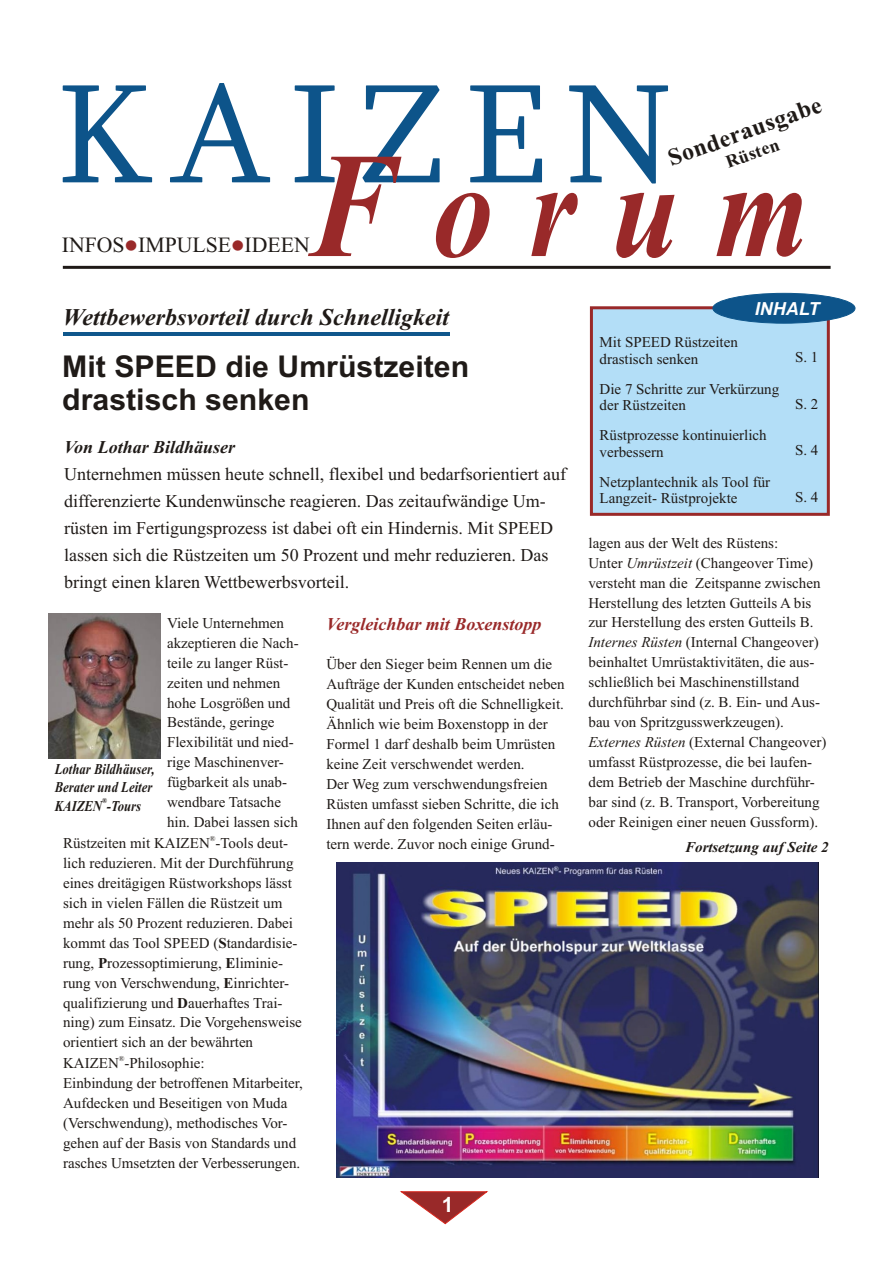
<style>
.page{position:relative;width:894px;height:1263px;background:#fff}
.page>*{position:absolute;margin:0;border:0;box-sizing:border-box;transform-origin:0 0}
.t1{font:144px "Sylfaen";letter-spacing:.125em;color:#0d548a}
.t2{font:italic 700 139.5px "Times New Roman";color:#992929;scale:.86 1}
.t3{font:700 30px/33.5px "Arial";color:#1f1a17}
.t4{font:italic 700 24px "Times New Roman";color:#1f1a17}
.t5{font:700 24px "Times New Roman";color:#1f1a17}
.t6{font:21.75px "Times New Roman";color:#1f1a17}
.t7{font:700 21px "Arial";color:#fff}
.t8{font:18px/27px "Times New Roman";color:#1f1a17}
.t9{font:italic 700 18px "Times New Roman";color:#992929}
.t10{font:italic 700 18px "Times New Roman";color:#1f1a17}
.t11{font:italic 700 18px "Arial";color:#fff}
.t12{font:700 18px "Times New Roman";color:#1f1a17}
.t13{font:18px "Wingdings";color:#992929}
.t14{font:15px/20px "Times New Roman";color:#1f1a17}
.t15{font:italic 700 15px/18.1px "Times New Roman";color:#1f1a17;scale:.85 1}
.t16{font:italic 700 15px "Times New Roman";color:#1f1a17}
.t17{font:7.5px "Times New Roman";color:#1f1a17}
.t18{font:italic 700 7.5px "Times New Roman";color:#1f1a17;scale:.85 1}
.s1{font-size:150px}
.s2{color:#992929}
.s3{font-weight:700}
.s4{font-style:italic}
</style>
<div class="page">
<svg style="left:400px;top:1191px;width:88px;height:33px"></svg>
<hr style="left:63px;top:266px;width:768px;height:3px;background:#1f1a17">
<div style="left:590px;top:306px;width:240px;height:210px;background:#b3def7;border:3px solid #992929"></div>
<div style="left:713px;top:293px;width:142px;height:30px;background:#0d548a;border:1px solid #0f578c;border-radius:50%"></div>
<hr style="left:63px;top:332px;width:387px;height:4px;background:#0f578c">
<img style="left:337px;top:862px;width:482px;height:316px">
<img style="left:48px;top:614px;width:112px;height:144px">
<h1 class="t1" style="left:57px;top:76px;width:615px">KAIZEN</h1>
<h3 class="t5" style="left:666px;top:151px;width:163px;rotate:-20deg">S de aus be</h3>
<p class="t12" style="left:724px;top:157px;width:57px;rotate:-20deg">R sen</p>
<h2 class="t2" style="left:308px;top:162px;width:584px"><span class="s1">F</span>orum</h2>
<h3 class="t6" style="left:62px;top:237px;width:250px">INFOS<span class="s2">●</span>IMPULSE IDEEN</h3>
<p class="t13" style="left:231px;top:238px;width:15px">●</p>
<h3 class="t4" style="left:63px;top:309px;width:388px">Wettbewerbsvorteil durch Schnelligkeit</h3>
<h3 class="t3" style="left:62px;top:352px;width:408px">Mit SPEED die Umrüstzeiten drastisch senken</h3>
<p class="t10" style="left:64px;top:440px;width:173px">Von Lothar Bildhäuser</p>
<p class="t8" style="left:64px;top:462px;width:504px">Unternehmen müssen heute schnell, flexibel und bedarfsorientiert auf differenzierte Kundenwünsche reagieren. Das zeitaufwändige Um&shy;rüsten im Fertigungsprozess ist dabei oft ein Hindernis. Mit SPEED lassen sich die Rüstzeiten um 50 Prozent und mehr reduzieren. Das bringt einen klaren Wettbewerbsvorteil.</p>
<p class="t9" style="left:326px;top:618px;width:217px">Vergleichbar mit Boxenstopp</p>
<p class="t14" style="left:326px;top:656px;width:240px">Über den Sieger beim Rennen um die Aufträge der Kunden entscheidet neben Qualität und Preis oft die Schnelligkeit.<br>Ähnlich wie beim Boxenstopp in der Formel 1 darf deshalb beim Umrüsten keine Zeit verschwendet werden.<br>Der Weg zum verschwendungsfreien Rüsten umfasst sieben Schritte, die ich Ihnen auf den folgenden Seiten erläu&shy;tern werde. Zuvor noch einige Grund-</p>
<p class="t14" style="left:167px;top:614px;width:133px">Viele Unternehmen akzeptieren die Nach&shy;teile zu langer Rüst&shy;zeiten und nehmen hohe Losgrößen und<br>Bestände, geringe<br>Flexibilität und nied&shy;rige Maschinenver&shy;fügbarkeit als unab&shy;wendbare Tatsache hin. Dabei lassen sich</p>
<p class="t17" style="left:210px;top:835px;width:7px">®</p>
<p class="t14" style="left:63px;top:835px;width:240px">Rüstzeiten mit KAIZEN -Tools deut&shy;lich reduzieren. Mit der Durchführung eines dreitägigen Rüstworkshops lässt sich in vielen Fällen die Rüstzeit um mehr als 50 Prozent reduzieren. Dabei kommt das Tool SPEED (<span class="s3">S</span>tandardisie&shy;rung, <span class="s3">P</span>rozessoptimierung, <span class="s3">E</span>liminie&shy;rung von Verschwendung, <span class="s3">E</span>inrichter&shy;qualifizierung und <span class="s3">D</span>auerhaftes Trai&shy;ning) zum Einsatz. Die Vorgehensweise orientiert sich an der bewährten</p>
<p class="t17" style="left:119px;top:1056px;width:7px">®</p>
<p class="t14" style="left:63px;top:1055px;width:241px">KAIZEN -Philosophie:<br>Einbindung der betroffenen Mitarbeiter, Aufdecken und Beseitigen von Muda (Verschwendung), methodisches Vor&shy;gehen auf der Basis von Standards und rasches Umsetzten der Verbesserungen.</p>
<p class="t15" style="left:55px;top:762px;width:119px">Lothar Bildhäuser,<br>Berater und Leiter<br>KAIZEN -Tours</p>
<p class="t18" style="left:102px;top:798px;width:7px">®</p>
<h3 class="t7" style="left:442px;top:1196px;width:13px">1</h3>
<p class="t11" style="left:755px;top:302px;width:66px">INHALT</p>
<p class="t14" style="left:600px;top:335px;width:140px;line-height:16.6px">Mit SPEED Rüstzeiten drastisch senken</p>
<p class="t14" style="left:600px;top:382px;width:181px;line-height:16.6px">Die 7 Schritte zur Verkürzung der Rüstzeiten</p>
<p class="t14" style="left:600px;top:428px;width:169px;line-height:16.6px">Rüstprozesse kontinuierlich verbessern</p>
<p class="t14" style="left:600px;top:475px;width:172px;line-height:16.6px">Netzplantechnik als Tool für<br>Langzeit- Rüstprojekte</p>
<p class="t14" style="left:795px;top:349px;width:25px">S. 1</p>
<p class="t14" style="left:795px;top:395px;width:25px">S. 2</p>
<p class="t14" style="left:795px;top:442px;width:25px">S. 4</p>
<p class="t14" style="left:795px;top:488px;width:25px">S. 4</p>
<p class="t14" style="left:588px;top:534px;width:239px">lagen aus der Welt des Rüstens:<br>Unter <span class="s4">Umrüstzeit</span> (Changeover Time) versteht man die Zeitspanne zwischen Herstellung des letzten Gutteils A bis zur Herstellung des ersten Gutteils B.<br><span class="s4">Internes Rüsten</span> (Internal Changeover) beinhaltet Umrüstaktivitäten, die aus&shy;schließlich bei Maschinenstillstand durchführbar sind (z. B. Ein- und Aus&shy;bau von Spritzgusswerkzeugen).<br><span class="s4">Externes Rüsten</span> (External Changeover) umfasst Rüstprozesse, die bei laufen&shy;dem Betrieb der Maschine durchführ&shy;bar sind (z. B. Transport, Vorbereitung oder Reinigen einer neuen Gussform).</p>
<p class="t16" style="left:685px;top:842px;width:145px">Fortsetzung auf Seite 2</p>
</div>
